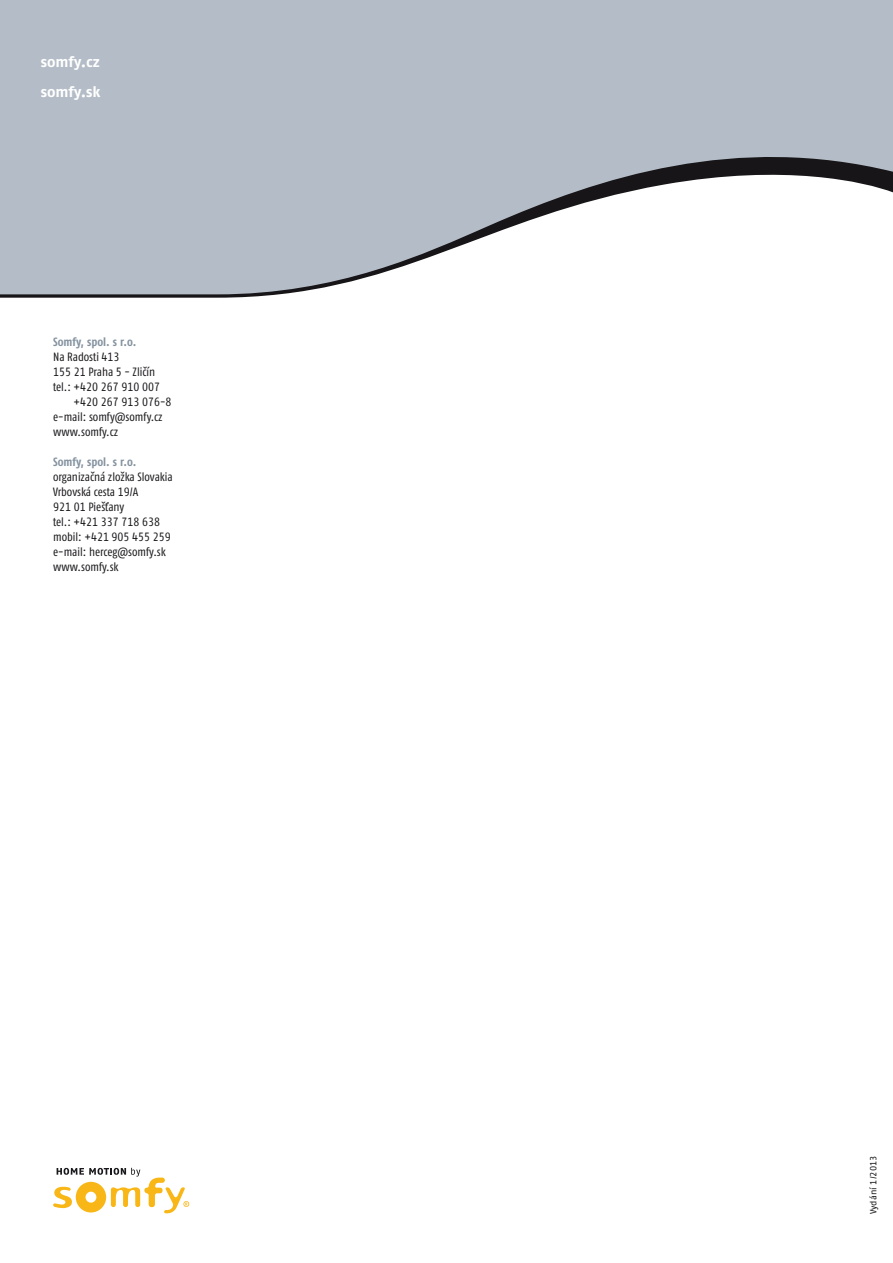
<style>
.page{position:relative;width:893px;height:1263px;background:#fff}
.page>*{position:absolute;margin:0;border:0;box-sizing:border-box;transform-origin:0 0}
.t1{font:700 15px/30px "Fago Pro";color:#fff}
.t2{font:condensed 12px/15px "Fago Pro";color:#1a181b}
.t3{font:700 condensed 12px "Fago Pro";color:#8593a0}
.t4{font:9px "Fago No Regular CE Tf";color:#1a181b}
</style>
<div class="page">
<div style="left:0;top:0;width:893px;height:133px;background:#b4bdc7"></div>
<svg style="left:0;top:133px;width:893px;height:165px;fill:#b4bdc7"></svg>
<svg style="left:53px;top:1168px;width:136px;height:45px"></svg>
<p class="t1" style="left:41px;top:47px;width:61px">somfy.cz somfy.sk</p>
<p class="t3" style="left:53px;top:334px;width:85px">Somfy, spol. s r.o.</p>
<p class="t2" style="left:53px;top:349px;width:68px">Na Radosti 413</p>
<p class="t2" style="left:53px;top:364px;width:104px">155 21 Praha 5 - Zličín</p>
<p class="t2" style="left:53px;top:379px;width:108px">tel.: +420 267 910 007</p>
<p class="t2" style="left:74px;top:394px;width:100px">+420 267 913 076-8</p>
<p class="t2" style="left:53px;top:409px;width:111px">e-mail: somfy@somfy.cz</p>
<p class="t2" style="left:53px;top:424px;width:67px">www.somfy.cz</p>
<p class="t3" style="left:53px;top:454px;width:85px">Somfy, spol. s r.o.</p>
<p class="t2" style="left:53px;top:469px;width:121px">organizačná zložka Slovakia<br>Vrbovská cesta 19/A<br>921 01 Piešťany<br>tel.: +421 337 718 638 mobil: +421 905 455 259 e-mail: herceg@somfy.sk www.somfy.sk</p>
<p class="t4" style="left:868px;top:1214px;width:60px;rotate:-90deg">Vydání 1/2013</p>
</div>
